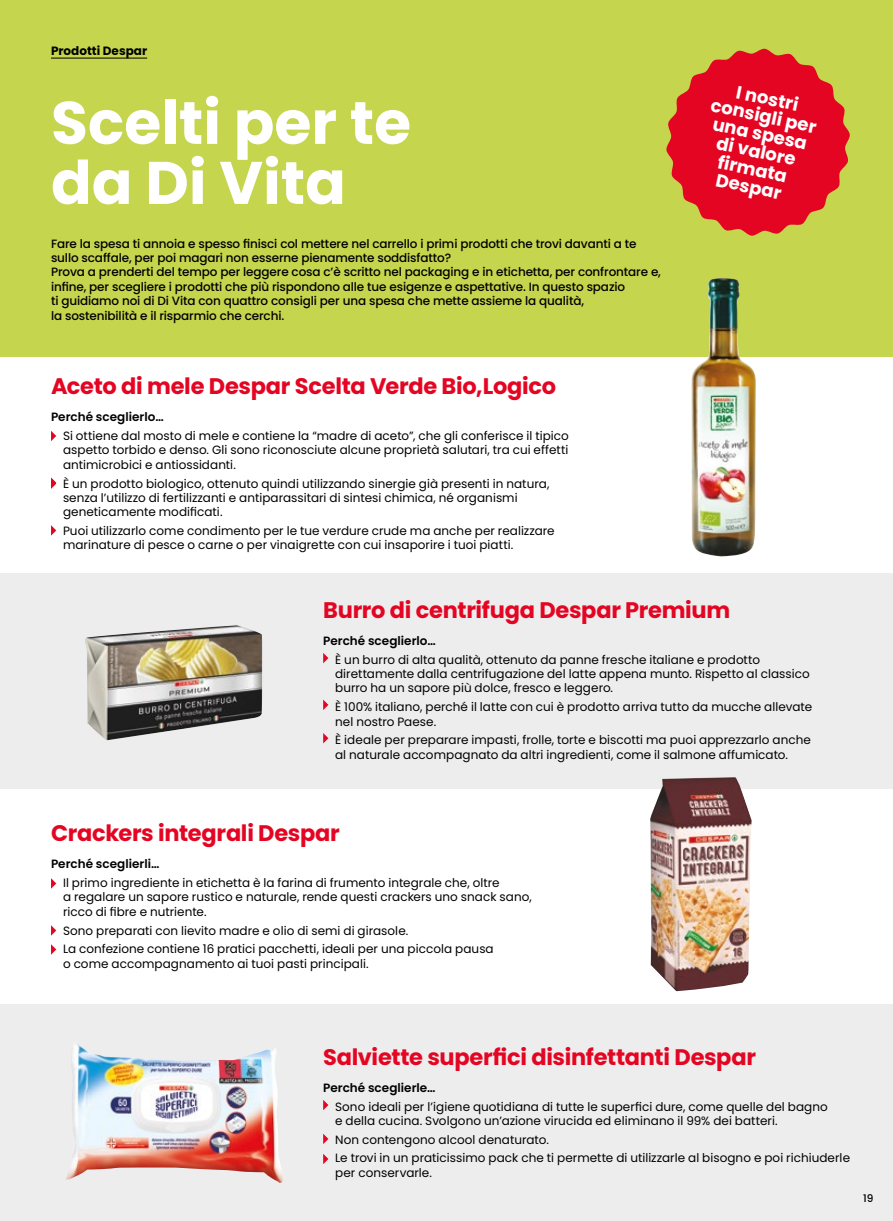
<style>
.page{position:relative;width:893px;height:1221px;background:#fff}
.page>*{position:absolute;margin:0;border:0;box-sizing:border-box;transform-origin:0 0}
.t1{font:700 60px/60px "Poppins";color:#fff}
.t2{font:700 22.5px "Poppins";letter-spacing:-.015em;color:#e40523}
.t3{font:700 18px/18px "Poppins";color:#fff;text-align:center}
.t4{font:12px/14.4px "Poppins";letter-spacing:.005em;color:#000}
.t5{font:500 12px/14.4px "Poppins";letter-spacing:-.01em;color:#000}
.t6{font:600 12px "Poppins";letter-spacing:.005em;color:#000}
.t7{font:700 12px "Poppins";color:#000}
.t8{font:500 10.5px "Poppins";color:#000}
</style>
<div class="page">
<div style="left:0;top:0;width:893px;height:356px;background:#c5d54d"></div>
<div style="left:1px;top:572px;width:892px;height:216px;background:#ededed"></div>
<hr style="left:51px;top:58px;width:96px;height:1px;background:#000">
<svg style="left:666px;top:48px;width:184px;height:188px"></svg>
<svg style="left:323px;top:653px;width:5px;height:10px"></svg>
<svg style="left:323px;top:699px;width:5px;height:11px"></svg>
<svg style="left:323px;top:733px;width:5px;height:10px"></svg>
<div style="left:1px;top:1004px;width:892px;height:216px;background:#ededed"></div>
<svg style="left:323px;top:1100px;width:5px;height:10px"></svg>
<svg style="left:323px;top:1133px;width:5px;height:11px"></svg>
<svg style="left:323px;top:1154px;width:5px;height:10px"></svg>
<img style="left:85px;top:625px;width:178px;height:115px">
<svg style="left:51px;top:878px;width:5px;height:10px"></svg>
<svg style="left:51px;top:925px;width:5px;height:10px"></svg>
<svg style="left:51px;top:944px;width:5px;height:10px"></svg>
<img style="left:650px;top:777px;width:102px;height:214px">
<img style="left:65px;top:1044px;width:218px;height:138px">
<svg style="left:51px;top:431px;width:5px;height:10px"></svg>
<svg style="left:51px;top:525px;width:5px;height:10px"></svg>
<svg style="left:51px;top:477px;width:5px;height:12px"></svg>
<img style="left:691px;top:278px;width:65px;height:278px">
<p class="t7" style="left:51px;top:44px;width:98px">Prodotti Despar</p>
<h1 class="t1" style="left:51px;top:93px;width:362px">Scelti per te da Di Vita</h1>
<p class="t5" style="left:51px;top:236px;width:611px">Fare la spesa ti annoia e spesso finisci col mettere nel carrello i primi prodotti che trovi davanti a te sullo scaffale, per poi magari non esserne pienamente soddisfatto?<br>Prova a prenderti del tempo per leggere cosa c’è scritto nel packaging e in etichetta, per confrontare e, infine, per scegliere i prodotti che più rispondono alle tue esigenze e aspettative. In questo spazio<br>ti guidiamo noi di Di Vita con quattro consigli per una spesa che mette assieme la qualità,<br>la sostenibilità e il risparmio che cerchi.</p>
<h2 class="t2" style="left:51px;top:373px;width:507px">Aceto di mele Despar Scelta Verde Bio,Logico</h2>
<p class="t6" style="left:51px;top:410px;width:114px">Perché sceglierlo…</p>
<p class="t4" style="left:63px;top:428px;width:507px;text-align:justify">Si ottiene dal mosto di mele e contiene la “madre di aceto”, che gli conferisce il tipico aspetto torbido e denso. Gli sono riconosciute alcune proprietà salutari, tra cui effetti antimicrobici e antiossidanti.</p>
<p class="t4" style="left:63px;top:476px;width:488px">È un prodotto biologico, ottenuto quindi utilizzando sinergie già presenti in natura, senza l’utilizzo di fertilizzanti e antiparassitari di sintesi chimica, né organismi geneticamente modificati.</p>
<p class="t4" style="left:63px;top:523px;width:493px">Puoi utilizzarlo come condimento per le tue verdure crude ma anche per realizzare marinature di pesce o carne o per vinaigrette con cui insaporire i tuoi piatti.</p>
<h3 class="t3" style="left:717px;top:78px;width:109px;rotate:12deg">I nostri consigli per una spesa di valore firmata<br>Despar</h3>
<h2 class="t2" style="left:323px;top:597px;width:409px">Burro di centrifuga Despar Premium</h2>
<p class="t6" style="left:323px;top:633px;width:114px">Perché sceglierlo…</p>
<p class="t4" style="left:335px;top:652px;width:476px">È un burro di alta qualità, ottenuto da panne fresche italiane e prodotto direttamente dalla centrifugazione del latte appena munto. Rispetto al classico burro ha un sapore più dolce, fresco e leggero.</p>
<p class="t4" style="left:335px;top:699px;width:478px">È 100% italiano, perché il latte con cui è prodotto arriva tutto da mucche allevate nel nostro Paese.</p>
<p class="t4" style="left:335px;top:732px;width:477px">È ideale per preparare impasti, frolle, torte e biscotti ma puoi apprezzarlo anche al naturale accompagnato da altri ingredienti, come il salmone affumicato.</p>
<h2 class="t2" style="left:51px;top:820px;width:290px">Crackers integrali Despar</h2>
<p class="t6" style="left:51px;top:857px;width:110px">Perché sceglierli…</p>
<p class="t4" style="left:63px;top:875px;width:470px">Il primo ingrediente in etichetta è la farina di frumento integrale che, oltre<br>a regalare un sapore rustico e naturale, rende questi crackers uno snack sano, ricco di fibre e nutriente.</p>
<p class="t4" style="left:63px;top:921px;width:432px;line-height:18.6px">Sono preparati con lievito madre e olio di semi di girasole.<br>La confezione contiene 16 pratici pacchetti, ideali per una piccola pausa</p>
<p class="t4" style="left:63px;top:956px;width:307px">o come accompagnamento ai tuoi pasti principali.</p>
<h2 class="t2" style="left:323px;top:1043px;width:434px">Salviette superfici disinfettanti Despar</h2>
<p class="t6" style="left:323px;top:1080px;width:114px">Perché sceglierle…</p>
<p class="t4" style="left:335px;top:1099px;width:494px">Sono ideali per l’igiene quotidiana di tutte le superfici dure, come quelle del bagno e della cucina. Svolgono un’azione virucida ed eliminano il 99% dei batteri.</p>
<p class="t4" style="left:335px;top:1130px;width:516px;line-height:18.6px">Non contengono alcool denaturato.<br>Le trovi in un praticissimo pack che ti permette di utilizzarle al bisogno e poi richiuderle</p>
<p class="t4" style="left:335px;top:1165px;width:98px">per conservarle.</p>
<p class="t8" style="left:863px;top:1192px;width:12px">19</p>
</div>
